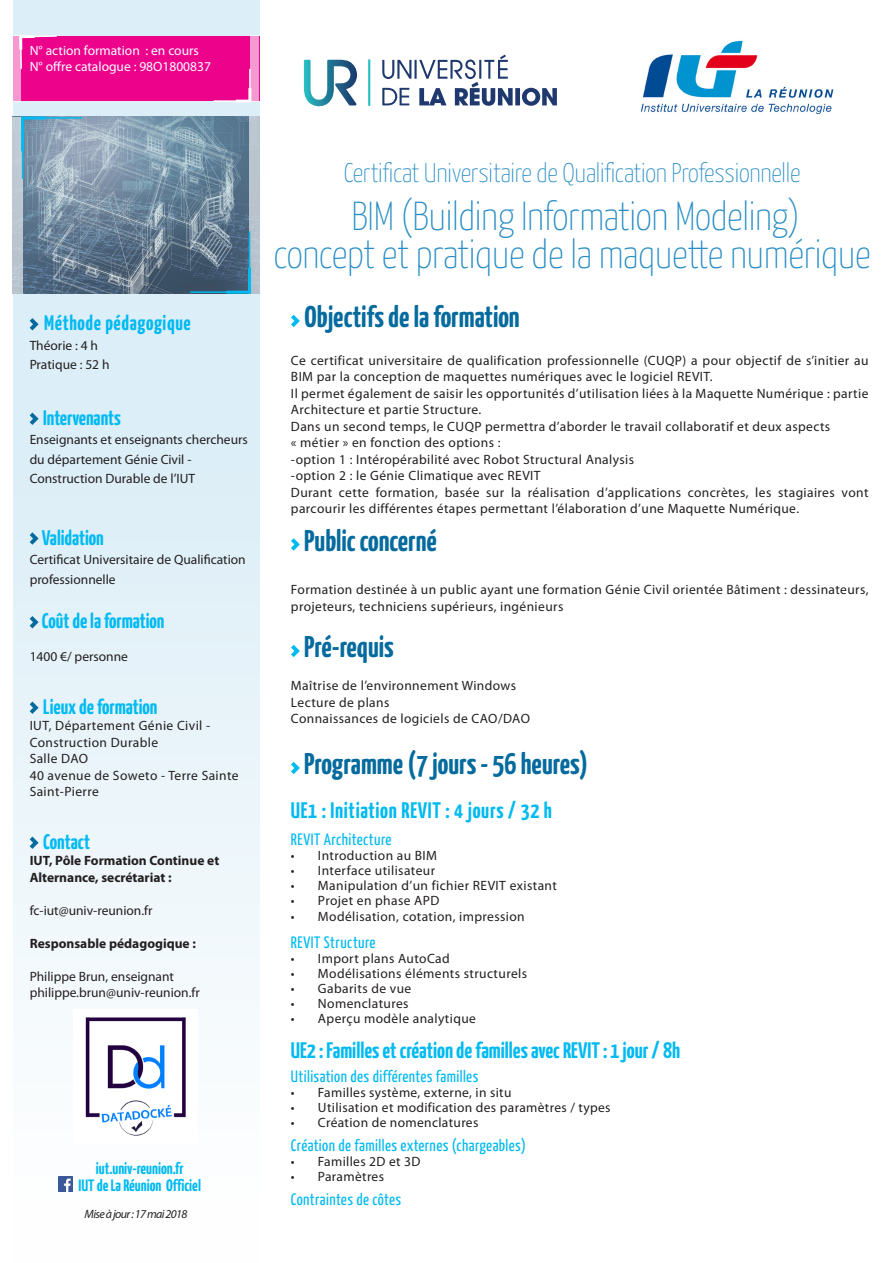
<style>
.page{position:relative;width:893px;height:1263px;background:#fff}
.page>*{position:absolute;margin:0;border:0;box-sizing:border-box;transform-origin:0 0}
.t1{font:100 40.5px "Yanone Kaffeesatz";letter-spacing:-.01em;color:#278dc5}
.Style_de_paragraphe{font:700 30px "Yanone Kaffeesatz";color:#056b9e}
.t2{font:100 27px "Yanone Kaffeesatz";letter-spacing:-.01em;color:#278dc5}
.Style_de_paragraphe-2{font:700 22.5px "Yanone Kaffeesatz";color:#00baf1}
.Style_de_paragraphe-3{font:700 22.5px "Yanone Kaffeesatz";letter-spacing:.03em;color:#00baf1}
.Style_de_paragraphe-4{font:700 21px "Yanone Kaffeesatz";color:#00baf1}
.Style_de_paragraphe-5{font:700 21px "Yanone Kaffeesatz";letter-spacing:.03em;color:#00baf1}
.Style_de_paragraphe-6{font:16.5px "Yanone Kaffeesatz";letter-spacing:.025em;color:#00baf1}
.t3{font:700 16.5px "Yanone Kaffeesatz";color:#00baf1}
.Style_de_paragraphe-7{font:13.5px/16.5px "Myriad Pro";letter-spacing:.03em;color:#231f20}
.Style_de_paragraphe-8{font:13.5px/19.5px "Myriad Pro";color:#231f20}
.t4{font:700 13.5px "Myriad Pro";color:#231f20}
.t5{font:13.5px "Myriad Pro";color:#fff}
.t6{font:italic 12px "Myriad Pro";letter-spacing:-.05em;color:#231f20}
</style>
<div class="page">
<svg style="left:291px;top:315px;width:9px;height:12px"></svg>
<svg style="left:291px;top:538px;width:9px;height:13px"></svg>
<svg style="left:291px;top:645px;width:9px;height:12px"></svg>
<svg style="left:291px;top:762px;width:9px;height:12px"></svg>
<svg style="left:13px;top:0;width:246px;height:1192px"></svg>
<svg style="left:30px;top:318px;width:9px;height:12px"></svg>
<svg style="left:30px;top:413px;width:9px;height:12px"></svg>
<svg style="left:30px;top:532px;width:9px;height:13px"></svg>
<svg style="left:30px;top:616px;width:9px;height:12px"></svg>
<svg style="left:30px;top:701px;width:9px;height:13px"></svg>
<svg style="left:30px;top:836px;width:9px;height:13px"></svg>
<img style="left:13px;top:116px;width:246px;height:178px">
<div style="left:250px;top:117px;width:10px;height:177px;background:#b9c4ce"></div>
<div style="left:12px;top:117px;width:11px;height:177px;background:#bdc9d3"></div>
<hr style="left:248px;top:268px;width:3px;height:24px;background:#00baf1">
<hr style="left:249px;top:231px;width:1px;height:61px;background:#00baf1">
<hr style="left:226px;top:291px;width:25px;height:3px;background:#00baf1">
<hr style="left:190px;top:291px;width:61px;height:2px;background:#00baf1">
<hr style="left:21px;top:118px;width:3px;height:33px;background:#00baf1">
<hr style="left:22px;top:118px;width:1px;height:61px;background:#00baf1">
<hr style="left:21px;top:116px;width:25px;height:3px;background:#00baf1">
<hr style="left:21px;top:117px;width:61px;height:2px;background:#00baf1">
<div style="left:13px;top:36px;width:246px;height:65px;background:#ed028c"></div>
<div style="left:250px;top:35px;width:9px;height:67px;background:#f799d1"></div>
<div style="left:13px;top:35px;width:8px;height:67px;background:#f799d1"></div>
<svg style="left:248px;top:88px;width:1px;height:12px"></svg>
<hr style="left:249px;top:69px;width:2px;height:32px;background:#fff">
<hr style="left:236px;top:100px;width:15px;height:3px;background:#fff">
<hr style="left:214px;top:100px;width:37px;height:2px;background:#fff">
<svg style="left:18px;top:35px;width:40px;height:34px"></svg>
<img style="left:640px;top:40px;width:194px;height:75px">
<svg style="left:304px;top:60px;width:53px;height:46px"></svg>
<svg style="left:382px;top:60px;width:29px;height:19px"></svg>
<hr style="left:414px;top:60px;width:3px;height:19px;background:#1f386d">
<svg style="left:419px;top:55px;width:94px;height:51px"></svg>
<div style="left:515px;top:88px;width:5px;height:17px;background:#1f386d"></div>
<svg style="left:522px;top:88px;width:35px;height:18px"></svg>
<svg style="left:382px;top:88px;width:27px;height:17px"></svg>
<div style="left:369px;top:60px;width:1px;height:46px;border:1px solid #28bec2"></div>
<img style="left:58px;top:1177px;width:15px;height:14px">
<img style="left:74px;top:1010px;width:124px;height:133px">
<p class="t5" style="left:30px;top:43px;width:171px">N° action formation : en cours</p>
<p class="t5" style="left:30px;top:59px;width:183px">N° offre catalogue : 98O1800837</p>
<p class="Style_de_paragraphe-5" style="left:44px;top:310px;width:148px">Méthode pédagogique</p>
<p class="Style_de_paragraphe-8" style="left:30px;top:336px;width:70px">Théorie : 4 h</p>
<p class="Style_de_paragraphe-8" style="left:30px;top:355px;width:81px">Pratique : 52 h</p>
<p class="Style_de_paragraphe-4" style="left:43px;top:405px;width:79px">Intervenants</p>
<p class="Style_de_paragraphe-8" style="left:30px;top:430px;width:220px">Enseignants et enseignants chercheurs du département Génie Civil -</p>
<p class="Style_de_paragraphe-8" style="left:30px;top:469px;width:167px">Construction Durable de l’IUT</p>
<p class="Style_de_paragraphe-4" style="left:42px;top:525px;width:63px">Validation</p>
<p class="Style_de_paragraphe-8" style="left:30px;top:550px;width:218px">Certificat Universitaire de Qualification professionnelle</p>
<p class="Style_de_paragraphe-4" style="left:42px;top:608px;width:124px">Coût de la formation</p>
<p class="Style_de_paragraphe-8" style="left:30px;top:647px;width:100px">1400 €/ personne</p>
<p class="Style_de_paragraphe-4" style="left:43px;top:694px;width:116px">Lieux de formation</p>
<p class="Style_de_paragraphe-7" style="left:30px;top:718px;width:182px">IUT, Département Génie Civil -<br>Construction Durable</p>
<p class="Style_de_paragraphe-7" style="left:30px;top:751px;width:60px">Salle DAO</p>
<p class="Style_de_paragraphe-7" style="left:30px;top:767px;width:210px">40 avenue de Soweto - Terre Sainte<br>Saint-Pierre</p>
<p class="Style_de_paragraphe-4" style="left:43px;top:829px;width:48px">Contact</p>
<p class="t4" style="left:30px;top:853px;width:191px">IUT, Pôle Formation Continue et</p>
<p class="t4" style="left:30px;top:870px;width:144px">Alternance, secrétariat :</p>
<p class="Style_de_paragraphe-8" style="left:30px;top:901px;width:124px">fc-iut@univ-reunion.fr</p>
<p class="t4" style="left:30px;top:936px;width:168px">Responsable pédagogique :</p>
<p class="Style_de_paragraphe-8" style="left:30px;top:967px;width:146px">Philippe Brun, enseignant</p>
<p class="Style_de_paragraphe-8" style="left:30px;top:983px;width:172px">philippe.brun@univ-reunion.fr</p>
<p class="t3" style="left:96px;top:1158px;width:89px">iut.univ-reunion.fr</p>
<p class="t3" style="left:78px;top:1175px;width:124px">IUT de La Réunion Officiel</p>
<p class="t6" style="left:85px;top:1208px;width:104px">Mise à jour : 17 mai 2018</p>
<p class="t2" style="left:344px;top:156px;width:458px">Certificat Universitaire de Qualification Professionnelle</p>
<p class="t1" style="left:352px;top:192px;width:450px">BIM (Building Information Modeling)</p>
<p class="t1" style="left:273px;top:229px;width:599px">concept et pratique de la maquette numérique</p>
<p class="Style_de_paragraphe" style="left:305px;top:298px;width:217px">Objectifs de la formation</p>
<p class="Style_de_paragraphe-7" style="left:291px;top:352px;width:579px">Ce certificat universitaire de qualification professionnelle (CUQP) a pour objectif de s’initier au<br>BIM par la conception de maquettes numériques avec le logiciel REVIT.</p>
<p class="Style_de_paragraphe-7" style="left:291px;top:385px;width:579px">Il permet également de saisir les opportunités d’utilisation liées à la Maquette Numérique : partie<br>Architecture et partie Structure.</p>
<p class="Style_de_paragraphe-7" style="left:291px;top:418px;width:541px">Dans un second temps, le CUQP permettra d’aborder le travail collaboratif et deux aspects</p>
<p class="Style_de_paragraphe-7" style="left:291px;top:435px;width:211px">« métier » en fonction des options :</p>
<p class="Style_de_paragraphe-7" style="left:291px;top:451px;width:345px">-option 1 : Intéropérabilité avec Robot Structural Analysis</p>
<p class="Style_de_paragraphe-7" style="left:291px;top:468px;width:251px">-option 2 : le Génie Climatique avec REVIT</p>
<p class="Style_de_paragraphe-7" style="left:291px;top:484px;width:579px">Durant cette formation, basée sur la réalisation d’applications concrètes, les stagiaires vont parcourir les différentes étapes permettant l’élaboration d’une Maquette Numérique.</p>
<p class="Style_de_paragraphe" style="left:304px;top:522px;width:134px">Public concerné</p>
<p class="Style_de_paragraphe-7" style="left:291px;top:582px;width:579px">Formation destinée à un public ayant une formation Génie Civil orientée Bâtiment : dessinateurs, projeteurs, techniciens supérieurs, ingénieurs</p>
<p class="Style_de_paragraphe" style="left:304px;top:628px;width:91px">Pré-requis</p>
<p class="Style_de_paragraphe-7" style="left:291px;top:678px;width:227px">Maîtrise de l’environnement Windows</p>
<p class="Style_de_paragraphe-7" style="left:291px;top:694px;width:100px">Lecture de plans</p>
<p class="Style_de_paragraphe-7" style="left:291px;top:711px;width:241px">Connaissances de logiciels de CAO/DAO</p>
<p class="Style_de_paragraphe" style="left:304px;top:745px;width:285px">Programme (7 jours - 56 heures)</p>
<p class="Style_de_paragraphe-3" style="left:291px;top:796px;width:263px">UE1 : Initiation REVIT : 4 jours / 32 h</p>
<p class="Style_de_paragraphe-6" style="left:291px;top:829px;width:102px">REVIT Architecture</p>
<p class="Style_de_paragraphe-7" style="left:291px;top:847px;width:148px">• Introduction au BIM</p>
<p class="Style_de_paragraphe-7" style="left:291px;top:862px;width:146px">• Interface utilisateur</p>
<p class="Style_de_paragraphe-7" style="left:291px;top:877px;width:267px">• Manipulation d’un fichier REVIT existant</p>
<p class="Style_de_paragraphe-7" style="left:291px;top:892px;width:150px">• Projet en phase APD</p>
<p class="Style_de_paragraphe-7" style="left:291px;top:909px;width:235px">• Modélisation, cotation, impression</p>
<p class="Style_de_paragraphe-6" style="left:291px;top:932px;width:86px">REVIT Structure</p>
<p class="Style_de_paragraphe-7" style="left:291px;top:951px;width:160px">• Import plans AutoCad</p>
<p class="Style_de_paragraphe-7" style="left:291px;top:966px;width:238px">• Modélisations éléments structurels</p>
<p class="Style_de_paragraphe-7" style="left:291px;top:981px;width:122px">• Gabarits de vue</p>
<p class="Style_de_paragraphe-7" style="left:291px;top:996px;width:119px">• Nomenclatures</p>
<p class="Style_de_paragraphe-7" style="left:291px;top:1011px;width:186px">• Aperçu modèle analytique</p>
<p class="Style_de_paragraphe-2" style="left:291px;top:1036px;width:391px">UE2 : Familles et création de familles avec REVIT : 1 jour / 8h</p>
<p class="Style_de_paragraphe-6" style="left:291px;top:1066px;width:189px">Utilisation des différentes familles</p>
<p class="Style_de_paragraphe-7" style="left:291px;top:1084px;width:222px">• Familles système, externe, in situ</p>
<p class="Style_de_paragraphe-7" style="left:291px;top:1099px;width:321px">• Utilisation et modification des paramètres / types</p>
<p class="Style_de_paragraphe-7" style="left:291px;top:1114px;width:189px">• Création de nomenclatures</p>
<p class="Style_de_paragraphe-6" style="left:291px;top:1135px;width:237px">Création de familles externes (chargeables)</p>
<p class="Style_de_paragraphe-7" style="left:291px;top:1153px;width:131px">• Familles 2D et 3D</p>
<p class="Style_de_paragraphe-7" style="left:291px;top:1168px;width:95px">• Paramètres</p>
<p class="Style_de_paragraphe-6" style="left:291px;top:1189px;width:112px">Contraintes de côtes</p>
</div>
